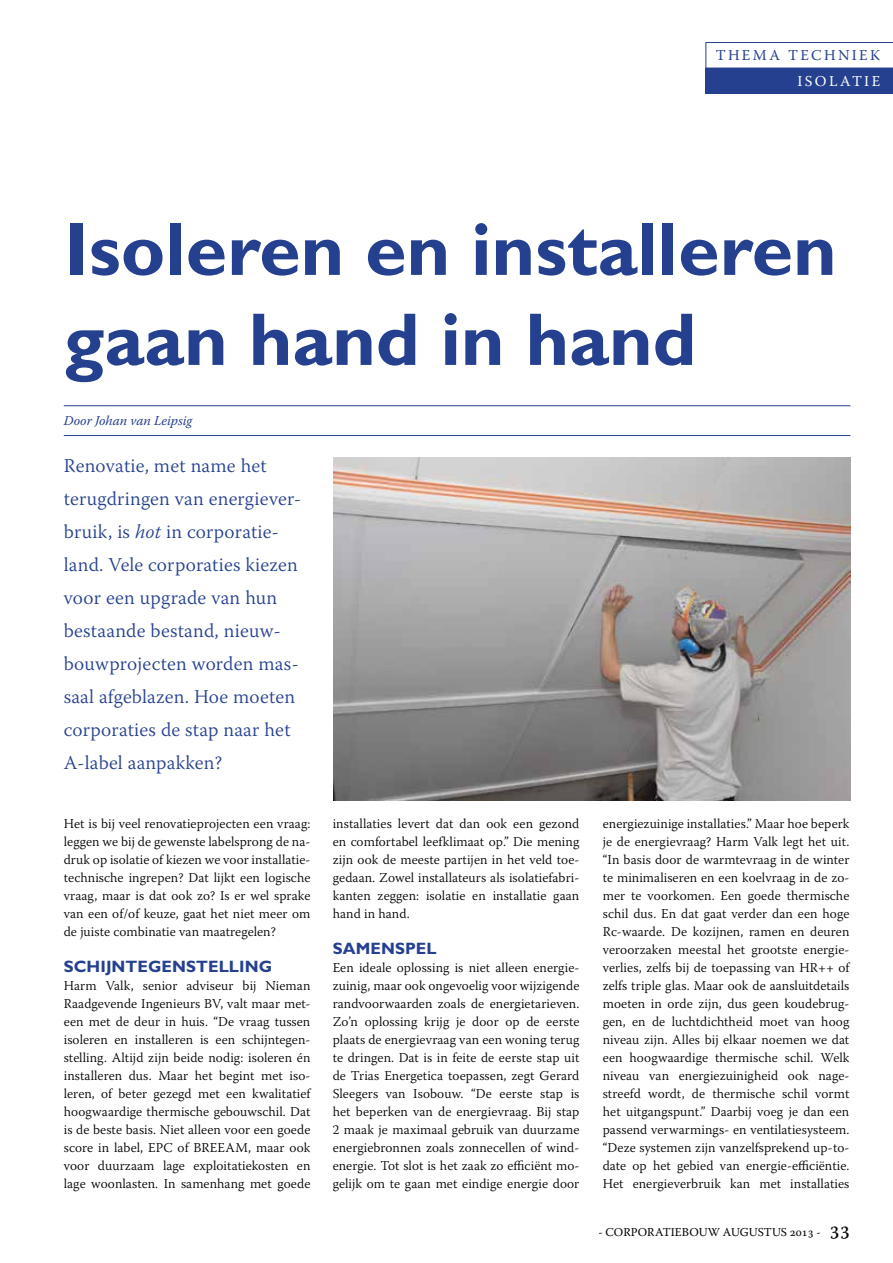
<style>
.page{position:relative;width:893px;height:1263px;background:#fff}
.page>*{position:absolute;margin:0;border:0;box-sizing:border-box;transform-origin:0 0}
.t1{font:700 75px/90px "Gill Sans Tur";color:#25408f}
.t2{font:300 19.5px/33px "Warnock Pro";letter-spacing:.01em;color:#25408f}
.t3{font:700 16.5px "Gill Sans Tur";letter-spacing:.005em;color:#25408f}
.t4{font:15px "Warnock Pro";letter-spacing:.155em;color:#25408f}
.t5{font:15px "Warnock Pro";letter-spacing:.155em;color:#fff}
.t6{font:300 13.5px/18px "Warnock Pro";letter-spacing:.005em;color:#000;text-align:justify}
.t7{font:italic 13.5px "Warnock Pro";color:#25408f}
.t8{font:12px "Warnock Pro";color:#000}
.s1{font-style:italic}
.s2{font-size:21px}
</style>
<div class="page">
<hr style="left:64px;top:405px;width:786px;height:1px;background:#25408f">
<hr style="left:64px;top:435px;width:786px;height:1px;background:#25408f">
<div style="left:706px;top:68px;width:187px;height:26px;background:#25408f"></div>
<svg style="left:706px;top:43px;width:187px;height:25px"></svg>
<img style="left:334px;top:457px;width:516px;height:343px">
<p class="t4" style="left:716px;top:46px;width:166px">THEMA TECHNIEK</p>
<p class="t5" style="left:797px;top:72px;width:84px">ISOLATIE</p>
<h1 class="t1" style="left:64px;top:204px;width:774px">isoleren en installeren gaan hand in hand</h1>
<p class="t7" style="left:64px;top:413px;width:130px">Door Johan van Leipsig</p>
<p class="t2" style="left:64px;top:449px;width:239px">Renovatie, met name het terugdringen van energiever&shy;bruik, is <span class="s1">hot</span> in corporatie&shy;land. Vele corporaties kiezen voor een upgrade van hun bestaande bestand, nieuw&shy;bouwprojecten worden mas&shy;saal afgeblazen. Hoe moeten corporaties de stap naar het<br>A-label aanpakken?</p>
<p class="t6" style="left:64px;top:814px;width:248px">Het is bij veel renovatieprojecten een vraag: leggen we bij de gewenste labelsprong de na&shy;druk op isolatie of kiezen we voor installatie&shy;technische ingrepen? Dat lijkt een logische vraag, maar is dat ook zo? Is er wel sprake van een of/of keuze, gaat het niet meer om de juiste combinatie van maatregelen?</p>
<p class="t3" style="left:64px;top:957px;width:210px">SchijntegenStelling</p>
<p class="t6" style="left:64px;top:976px;width:248px">Harm Valk, senior adviseur bij Nieman Raadgevende Ingenieurs BV, valt maar met&shy;een met de deur in huis. “De vraag tussen isoleren en installeren is een schijntegen&shy;stelling. Altijd zijn beide nodig: isoleren én installeren dus. Maar het begint met iso&shy;leren, of beter gezegd met een kwalitatief hoogwaardige thermische gebouwschil. Dat is de beste basis. Niet alleen voor een goede score in label, EPC of BREEAM, maar ook voor duurzaam lage exploitatiekosten en lage woonlasten. In samenhang met goede</p>
<p class="t6" style="left:333px;top:814px;width:248px">installaties levert dat dan ook een gezond en comfortabel leefklimaat op.” Die mening zijn ook de meeste partijen in het veld toe&shy;gedaan. Zowel installateurs als isolatiefabri&shy;kanten zeggen: isolatie en installatie gaan hand in hand.</p>
<p class="t3" style="left:333px;top:939px;width:105px">SamenSpel</p>
<p class="t6" style="left:333px;top:958px;width:248px">Een ideale oplossing is niet alleen energie&shy;zuinig, maar ook ongevoelig voor wijzigende randvoorwaarden zoals de energietarieven.<br>Zo’n oplossing krijg je door op de eerste plaats de energievraag van een woning terug te dringen. Dat is in feite de eerste stap uit de Trias Energetica toepassen, zegt Gerard Sleegers van Isobouw. “De eerste stap is het beperken van de energievraag. Bij stap 2 maak je maximaal gebruik van duurzame energiebronnen zoals zonnecellen of wind&shy;energie. Tot slot is het zaak zo efficiënt mo&shy;gelijk om te gaan met eindige energie door</p>
<p class="t6" style="left:603px;top:814px;width:248px">energiezuinige installaties.” Maar hoe beperk je de energievraag? Harm Valk legt het uit. “In basis door de warmtevraag in de winter te minimaliseren en een koelvraag in de zo&shy;mer te voorkomen. Een goede thermische schil dus. En dat gaat verder dan een hoge Rc-waarde. De kozijnen, ramen en deuren veroorzaken meestal het grootste energie&shy;verlies, zelfs bij de toepassing van HR++ of zelfs triple glas. Maar ook de aansluitdetails moeten in orde zijn, dus geen koudebrug&shy;gen, en de luchtdichtheid moet van hoog niveau zijn. Alles bij elkaar noemen we dat een hoogwaardige thermische schil. Welk niveau van energiezuinigheid ook nage&shy;streefd wordt, de thermische schil vormt het uitgangspunt.” Daarbij voeg je dan een passend verwarmings- en ventilatiesysteem. “Deze systemen zijn vanzelfsprekend up-to&shy;date op het gebied van energie-efficiëntie.<br>Het energieverbruik kan met installaties</p>
<p class="t8" style="left:598px;top:1225px;width:254px">- CORPORATIEBOUW AUGUSTUS 2013 - <span class="s2">33</span></p>
</div>
